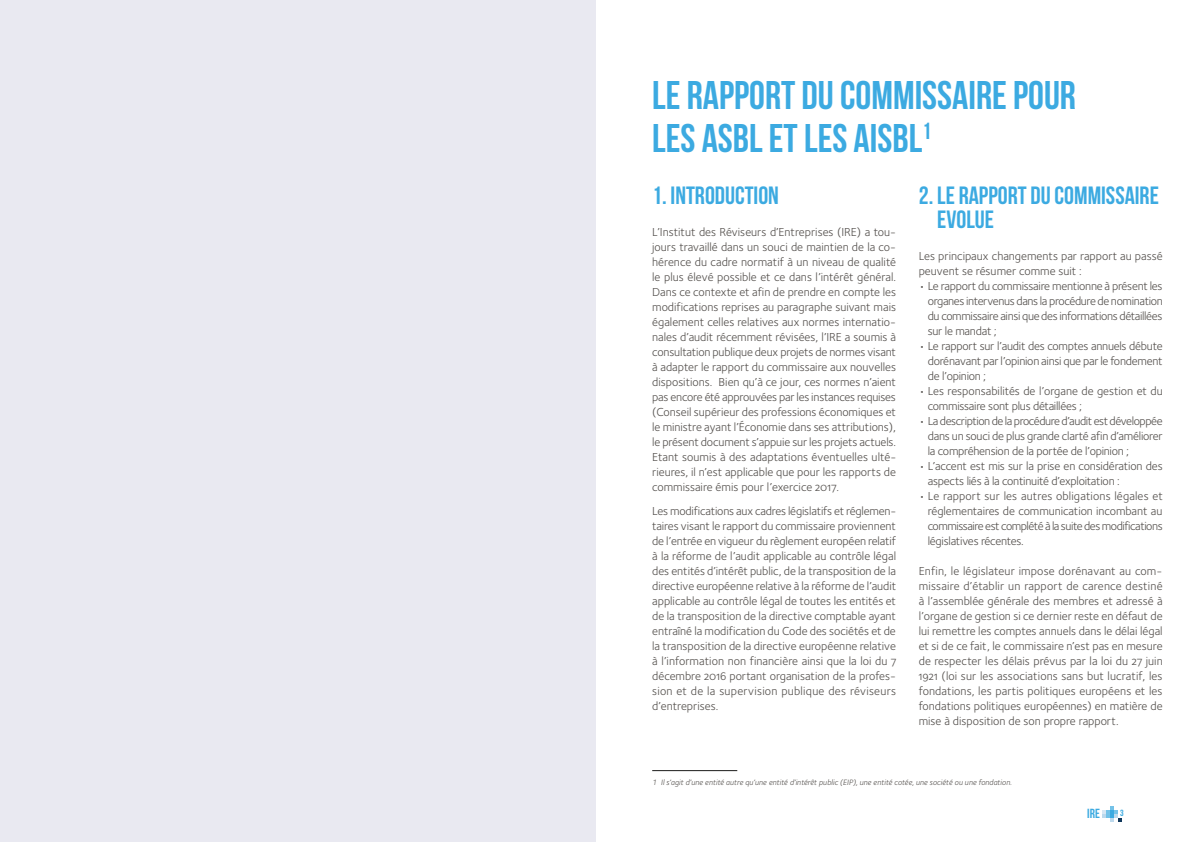
<style>
.page{position:relative;width:1191px;height:842px;background:#fff}
.page>*{position:absolute;margin:0;border:0;box-sizing:border-box;transform-origin:0 0}
.t1{font:40px/43px "Bebas Neue";color:#3caae1}
.t2{font:25px/24px "Bebas Neue";color:#3caae1}
.t3{font:13.2px "Bebas Neue";color:#3caae1}
.t4{font:12px/15px "Foundry Sterling Book OSF";letter-spacing:-.02em;color:#54504d;text-align:justify}
.t5{font:12px/15px "Foundry Sterling Book OSF";color:#54504d}
.t6{font:9px "Bebas Neue";color:#3caae1}
.t7{font:italic 8px "Foundry Sterling";color:#54504d}
</style>
<div class="page">
<hr style="left:652px;top:770px;width:85px;height:1px;background:#1c1c1b">
<div style="left:0;top:0;width:595px;height:842px;background:#e9e9f1"></div>
<svg style="left:1102px;top:806px;width:20px;height:16px"></svg>
<h1 class="t1" style="left:652px;top:74px;width:425px">LE RAPPORT DU COMMISSAIRE POUR<br>LES ASBL ET LES AISBL<sup>1</sup></h1>
<h2 class="t2" style="left:652px;top:183px;width:128px">1. INTRODUCTION</h2>
<p class="t4" style="left:652px;top:224px;width:245px">L’Institut des Réviseurs d’Entreprises (IRE) a tou&shy;jours travaillé dans un souci de maintien de la co&shy;hérence du cadre normatif à un niveau de qualité le plus élevé possible et ce dans l’intérêt général.<br>Dans ce contexte et afin de prendre en compte les modifications reprises au paragraphe suivant mais également celles relatives aux normes internatio&shy;nales d’audit récemment révisées, l’IRE a soumis à consultation publique deux projets de normes visant à adapter le rapport du commissaire aux nouvelles dispositions. Bien qu’à ce jour, ces normes n’aient pas encore été approuvées par les instances requises (Conseil supérieur des professions économiques et le ministre ayant l’Économie dans ses attributions), le présent document s’appuie sur les projets actuels.<br>Etant soumis à des adaptations éventuelles ulté&shy;rieures, il n’est applicable que pour les rapports de commissaire émis pour l’exercice 2017.</p>
<p class="t4" style="left:652px;top:503px;width:245px">Les modifications aux cadres législatifs et réglemen&shy;taires visant le rapport du commissaire proviennent de l’entrée en vigueur du règlement européen relatif à la réforme de l’audit applicable au contrôle légal des entités d’intérêt public, de la transposition de la directive européenne relative à la réforme de l’audit applicable au contrôle légal de toutes les entités et de la transposition de la directive comptable ayant entraîné la modification du Code des sociétés et de la transposition de la directive européenne relative à l’information non financière ainsi que la loi du 7 décembre 2016 portant organisation de la profes&shy;sion et de la supervision publique des réviseurs d’entreprises.</p>
<h2 class="t2" style="left:937px;top:183px;width:223px;text-indent:-18px">2. LE RAPPORT DU COMMISSAIRE<br>EVOLUE</h2>
<p class="t5" style="left:918px;top:248px;width:245px">Les principaux changements par rapport au passé peuvent se résumer comme suit :</p>
<p class="t4" style="left:927px;top:278px;width:236px;text-indent:-9px">• Le rapport du commissaire mentionne à présent les organes intervenus dans la procédure de nomination du commissaire ainsi que des informations détaillées sur le mandat ;</p>
<p class="t4" style="left:927px;top:338px;width:236px;text-indent:-9px">• Le rapport sur l’audit des comptes annuels débute dorénavant par l’opinion ainsi que par le fondement de l’opinion ;</p>
<p class="t4" style="left:927px;top:383px;width:236px;text-indent:-9px">• Les responsabilités de l’organe de gestion et du commissaire sont plus détaillées ;</p>
<p class="t4" style="left:927px;top:413px;width:236px;text-indent:-9px">• La description de la procédure d’audit est développée dans un souci de plus grande clarté afin d’améliorer la compréhension de la portée de l’opinion ;</p>
<p class="t4" style="left:927px;top:458px;width:236px;text-indent:-9px">• L’accent est mis sur la prise en considération des aspects liés à la continuité d’exploitation :</p>
<p class="t4" style="left:927px;top:488px;width:236px;text-indent:-9px">• Le rapport sur les autres obligations légales et réglementaires de communication incombant au commissaire est complété à la suite des modifications législatives récentes.</p>
<p class="t4" style="left:918px;top:563px;width:245px">Enfin, le législateur impose dorénavant au com&shy;missaire d’établir un rapport de carence destiné à l’assemblée générale des membres et adressé à l’organe de gestion si ce dernier reste en défaut de lui remettre les comptes annuels dans le délai légal et si de ce fait, le commissaire n’est pas en mesure de respecter les délais prévus par la loi du 27 juin 1921 (loi sur les associations sans but lucratif, les fondations, les partis politiques européens et les fondations politiques européennes) en matière de mise à disposition de son propre rapport.</p>
<p class="t7" style="left:652px;top:777px;width:361px">1 Il s’agit d’une entité autre qu’une entité d’intérêt public (EIP), une entité cotée, une société ou une fondation.</p>
<p class="t3" style="left:1087px;top:806px;width:14px">IRE</p>
<p class="t6" style="left:1120px;top:807px;width:5px">3</p>
</div>
